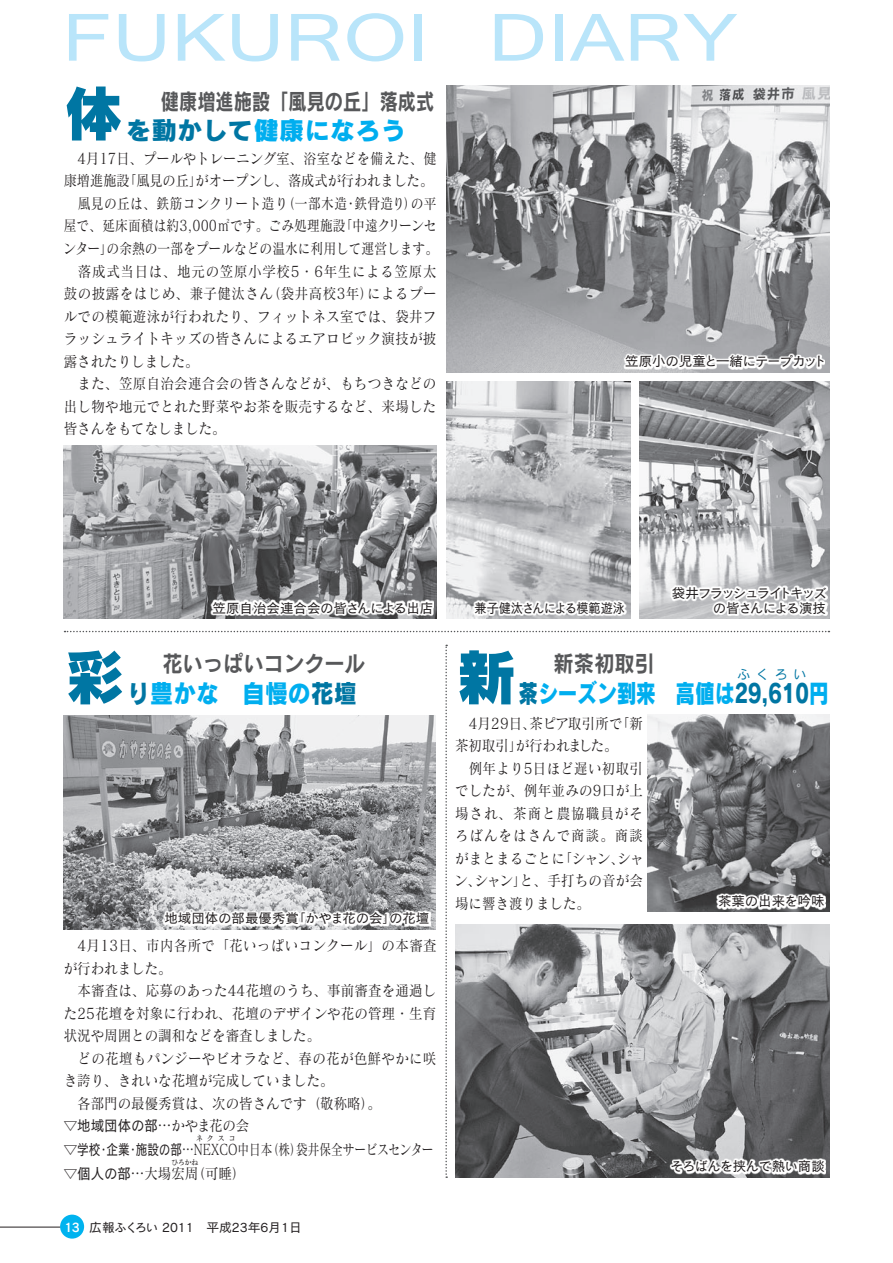
<style>
.page{position:relative;width:893px;height:1263px;background:#fff}
.page>*{position:absolute;margin:0;border:0;box-sizing:border-box;transform-origin:0 0}
.ノンブル項目_右{font:63px "Kartika";color:#b9e5fa;scale:1.25 1}
.タイトル大文字{font:60px "Rodin Pro EB";color:#0076a3}
.タイトル大文字-2{font:25.5px "Rodin Pro EB";color:#00aeef;scale:.77 1}
.タイトル大文字-3{font:25.5px "Rodin Pro EB";color:#00aeef}
.タイトル大文字-4{font:25.5px "Rodin Pro EB";color:#00aeef;scale:.9 1}
.タイトル大文字-5{font:22.5px "Rodin Pro B";color:#57585a;scale:.9 1}
.タイトル大文字-6{font:22.5px "Rodin Pro B";color:#57585a;scale:.81 1}
.本文_FOT-マティスPro{font:15px/22.5px "Matisse Pro M";letter-spacing:.015em;color:#231f20;scale:.9 1}
.本文_FOT-マティスPro-2{font:15px/22.5px "Matisse Pro M";letter-spacing:.015em;color:#231f20;scale:.85 1}
.本文_FOT-マティスPro-3{font:15px/22.5px "Matisse Pro M";letter-spacing:.015em;color:#231f20;text-align:right;scale:.88 1}
.本文_FOT-マティスPro-4{font:15px "Matisse Pro M";letter-spacing:.015em;color:#231f20;scale:.78 1}
.本文_FOT-マティスPro-5{font:15px/22.5px "Matisse Pro M";letter-spacing:.05em;color:#231f20;text-align:right;scale:.9 1}
.本文_FOT-マティスPro-6{font:15px/22.5px "Matisse Pro M";letter-spacing:-.005em;color:#231f20;scale:.9 1}
.本文_FOT-マティスPro-7{font:15px "Cezanne Pro M";color:#231f20;scale:.9 1}
.本文_FOT-マティスPro-8{font:15px "Matisse Pro M";letter-spacing:-.035em;color:#231f20;scale:.85 1}
.本文_FOT-マティスPro-9{font:15px "Cezanne Pro M";color:#231f20;scale:.78 1}
.ノンブル項目_右-2{font:13.5px/15px "Cezanne Pro M";letter-spacing:-.11em;color:#231f20;text-align:right}
.ノンブル項目_右-3{font:13.5px "Cezanne Pro M";letter-spacing:-.005em;color:#231f20}
.ノンブル項目_右-4{font:13.5px "Cezanne Pro M";letter-spacing:-.07em;color:#231f20}
.ノンブル項目_右-5{font:13.5px "Cezanne Pro M";letter-spacing:-.03em;color:#231f20;scale:.9 1}
.ノンブル項目_右-6{font:13.5px "Cezanne Pro M";letter-spacing:-.06em;color:#231f20}
.ノンブル項目_右-7{font:13.5px "Cezanne Pro M";letter-spacing:-.03em;color:#231f20}
.ノンブル項目_右-8{font:13.5px "Cezanne Pro M";color:#231f20}
.ノンブル項目_右-9{font:13.5px "Cezanne Pro M";letter-spacing:-.01em;color:#231f20}
.ノンブル項目_左{font:12.75px "Cezanne Pro M";color:#231f20}
.タイトル大文字-7{font:12.75px "Rodin Pro EB";color:#0076a3}
.t1{font:12.75px "Cezanne Pro DB";color:#fff}
.本文_FOT-マティスPro-10{font:7.5px "Matisse Pro M";letter-spacing:.305em;color:#231f20;scale:.9 1}
.s1{color:#0076a3}
.s2{font-family:"Matisse Pro M"}
.s3{font-family:"Cezanne Pro M"}
</style>
<div class="page">
<svg style="left:65px;top:631px;width:764px;height:1px"></svg>
<svg style="left:445px;top:645px;width:2px;height:533px"></svg>
<img style="left:647px;top:714px;width:182px;height:197px">
<img style="left:455px;top:924px;width:374px;height:254px">
<img style="left:64px;top:716px;width:372px;height:213px">
<div style="left:163px;top:910px;width:268px;height:16px;background:#fff"></div>
<img style="left:446px;top:85px;width:383px;height:287px">
<img style="left:446px;top:381px;width:185px;height:238px">
<img style="left:64px;top:445px;width:373px;height:173px">
<img style="left:639px;top:381px;width:190px;height:238px">
<svg style="left:669px;top:1158px;width:157px;height:16px"></svg>
<svg style="left:716px;top:893px;width:110px;height:16px"></svg>
<svg style="left:623px;top:353px;width:202px;height:16px"></svg>
<svg style="left:211px;top:599px;width:223px;height:17px"></svg>
<svg style="left:670px;top:585px;width:158px;height:31px"></svg>
<svg style="left:473px;top:599px;width:153px;height:17px"></svg>
<div style="left:60px;top:1214px;width:24px;height:24px;background:#00b3ef;border-radius:50%"></div>
<hr style="left:0;top:1227px;width:60px;height:1px;background:#231f20">
<p class="ノンブル項目_右" style="left:62px;top:-1px;width:295px">FUKUROI</p>
<p class="タイトル大文字" style="left:64px;top:72px;width:61px">体</p>
<p class="タイトル大文字-6" style="left:161px;top:86px;width:339px">健康増進施設「風見の丘」落成式</p>
<p class="タイトル大文字-3" style="left:126px;top:113px;width:282px"><span class="s1">を動かして</span>健康になろう</p>
<p class="本文_FOT-マティスPro-3" style="left:77px;top:147px;width:410px">月4 17日、プールやトレーニング室、浴室などを備えた、健「風見の丘がオープンし、落成式が行われました。</p>
<p class="本文_FOT-マティスPro-3" style="left:64px;top:169px;width:76px">康増進施設</p>
<p class="本文_FOT-マティスPro-3" style="left:189px;top:169px;width:17px">」</p>
<p class="本文_FOT-マティスPro-2" style="left:78px;top:192px;width:249px">風見の丘は、鉄筋コンクリート造り</p>
<p class="本文_FOT-マティスPro-2" style="left:282px;top:192px;width:78px">（一部木造</p>
<p class="本文_FOT-マティスPro-2" style="left:354px;top:192px;width:98px">鉄骨造りの平</p>
<p class="本文_FOT-マティスPro-2" style="left:404px;top:192px;width:16px">）</p>
<p class="本文_FOT-マティスPro-2" style="left:344px;top:192px;width:16px">・</p>
<p class="本文_FOT-マティスPro-2" style="left:63px;top:214px;width:443px">屋で、延床面積は約3,000㎡です。ごみ処理施設<br>ンターの余熱の一部をプールなどの温水に利用して運営します。</p>
<p class="本文_FOT-マティスPro-8" style="left:339px;top:216px;width:116px">「中遠クリーンセ</p>
<p class="本文_FOT-マティスPro-2" style="left:100px;top:237px;width:16px">」</p>
<p class="本文_FOT-マティスPro-5" style="left:64px;top:259px;width:416px">　落成式当日は、地元の笠原小学校5・6年生による笠原太によるプー</p>
<p class="本文_FOT-マティスPro" style="left:64px;top:282px;width:416px">鼓の披露をはじめ、兼子健汰さん<br>ルでの模範遊泳が行われたり、フィットネス室では、袋井フラッシュライトキッズの皆さんによるエアロビック演技が披露されたりしました。</p>
<p class="本文_FOT-マティスPro" style="left:64px;top:372px;width:416px;text-align:justify">　また、笠原自治会連合会の皆さんなどが、もちつきなどの出し物や地元でとれた野菜やお茶を販売するなど、来場した皆さんをもてなしました。</p>
<p class="本文_FOT-マティスPro" style="left:267px;top:282px;width:120px">（袋井高校3年）</p>
<p class="ノンブル項目_右" style="left:488px;top:-1px;width:201px">DIARY</p>
<p class="ノンブル項目_右-4" style="left:625px;top:353px;width:203px">笠原小の児童と一緒にテープカット</p>
<p class="ノンブル項目_右-3" style="left:212px;top:599px;width:222px">笠原自治会連合会の皆さんによる出店</p>
<p class="タイトル大文字" style="left:65px;top:636px;width:61px">彩</p>
<p class="タイトル大文字-5" style="left:162px;top:648px;width:227px">花いっぱいコンクール</p>
<p class="タイトル大文字-4" style="left:127px;top:675px;width:256px"><span class="s1">り</span>豊かな　自慢の<span class="s1">花壇</span></p>
<p class="ノンブル項目_右-8" style="left:164px;top:910px;width:136px">地域団体の部最優秀賞</p>
<p class="ノンブル項目_右-7" style="left:292px;top:910px;width:105px">「かやま花の会」</p>
<p class="ノンブル項目_右-7" style="left:389px;top:910px;width:42px">の花壇</p>
<p class="本文_FOT-マティスPro" style="left:64px;top:934px;width:416px">　 月4 13日、市内各所で「花いっぱいコンクール」の本審査が行われました。</p>
<p class="本文_FOT-マティスPro" style="left:64px;top:979px;width:416px;text-align:justify">　本審査は、応募のあった44花壇のうち、事前審査を通過した25花壇を対象に行われ、花壇のデザインや花の管理・生育状況や周囲との調和などを審査しました。</p>
<p class="本文_FOT-マティスPro" style="left:64px;top:1046px;width:416px">　どの花壇もパンジーやビオラなど、春の花が色鮮やかに咲き誇り、きれいな花壇が完成していました。</p>
<p class="本文_FOT-マティスPro" style="left:64px;top:1091px;width:354px">　各部門の最優秀賞は、次の皆さんです（敬称略。(</p>
<p class="本文_FOT-マティスPro-7" style="left:64px;top:1116px;width:208px">▽地域団体の部…<span class="s2">かやま花の会</span></p>
<p class="本文_FOT-マティスPro-4" style="left:64px;top:1140px;width:475px"><span class="s3">▽学校企業施設の部…</span>NEXCO中日本株袋井保全サービスセンター</p>
<p class="本文_FOT-マティスPro-10" style="left:196px;top:1133px;width:45px">ネクスコ</p>
<p class="本文_FOT-マティスPro-4" style="left:267px;top:1140px;width:17px">（</p>
<p class="本文_FOT-マティスPro-4" style="left:290px;top:1140px;width:17px">）</p>
<p class="本文_FOT-マティスPro-9" style="left:98px;top:1140px;width:16px">・</p>
<p class="本文_FOT-マティスPro-9" style="left:127px;top:1140px;width:16px">・</p>
<p class="本文_FOT-マティスPro-10" style="left:171px;top:1157px;width:31px">ひろかね</p>
<p class="本文_FOT-マティスPro" style="left:64px;top:1162px;width:204px"><span class="s3">▽個人の部…</span>大場宏（周可睡(</p>
<p class="t1" style="left:65px;top:1219px;width:17px">13</p>
<p class="ノンブル項目_左" style="left:89px;top:1219px;width:214px">広報ふくろい 2011　平成23年6月1日</p>
<p class="ノンブル項目_右-5" style="left:475px;top:599px;width:169px">兼子健汰さんによる模範遊泳</p>
<p class="ノンブル項目_右-2" style="left:672px;top:585px;width:157px">袋井フラッシュライトキッズの皆さんによる演技</p>
<p class="タイトル大文字" style="left:456px;top:636px;width:61px">新</p>
<p class="タイトル大文字-5" style="left:554px;top:648px;width:114px">新茶初取引</p>
<p class="タイトル大文字-7" style="left:737px;top:665px;width:70px">ふくろい</p>
<p class="タイトル大文字-2" style="left:518px;top:675px;width:404px"><span class="s1">茶</span>シーズン到来　高値は<span class="s1">29,610</span>円</p>
<p class="本文_FOT-マティスPro-6" style="left:530px;top:712px;width:105px">茶ピア取引所で</p>
<p class="本文_FOT-マティスPro" style="left:616px;top:712px;width:32px">「新</p>
<p class="本文_FOT-マティスPro-6" style="left:516px;top:712px;width:115px;text-indent:-61px">　 月4 29日、<br>が行われました。</p>
<p class="本文_FOT-マティスPro" style="left:455px;top:734px;width:76px">茶初取引」</p>
<p class="本文_FOT-マティスPro" style="left:455px;top:757px;width:211px;text-align:right">　例年より5日ほど遅い初取引でしたが、例年並みの9口が上場され、茶商と農協職員がそろばんをはさんで商談。商談シャ</p>
<p class="本文_FOT-マティスPro" style="left:454px;top:847px;width:211px">がまとまるごとに<br>ンシャンと」、手打ちの音が会</p>
<p class="本文_FOT-マティスPro" style="left:455px;top:869px;width:151px;text-indent:13px">、<br>場に響き渡りました。</p>
<p class="本文_FOT-マティスPro" style="left:558px;top:847px;width:75px">「シャン、</p>
<p class="ノンブル項目_右-9" style="left:718px;top:893px;width:108px">茶葉の出来を吟味</p>
<p class="ノンブル項目_右-6" style="left:670px;top:1157px;width:156px">そろばんを挟んで熱い商談</p>
</div>
